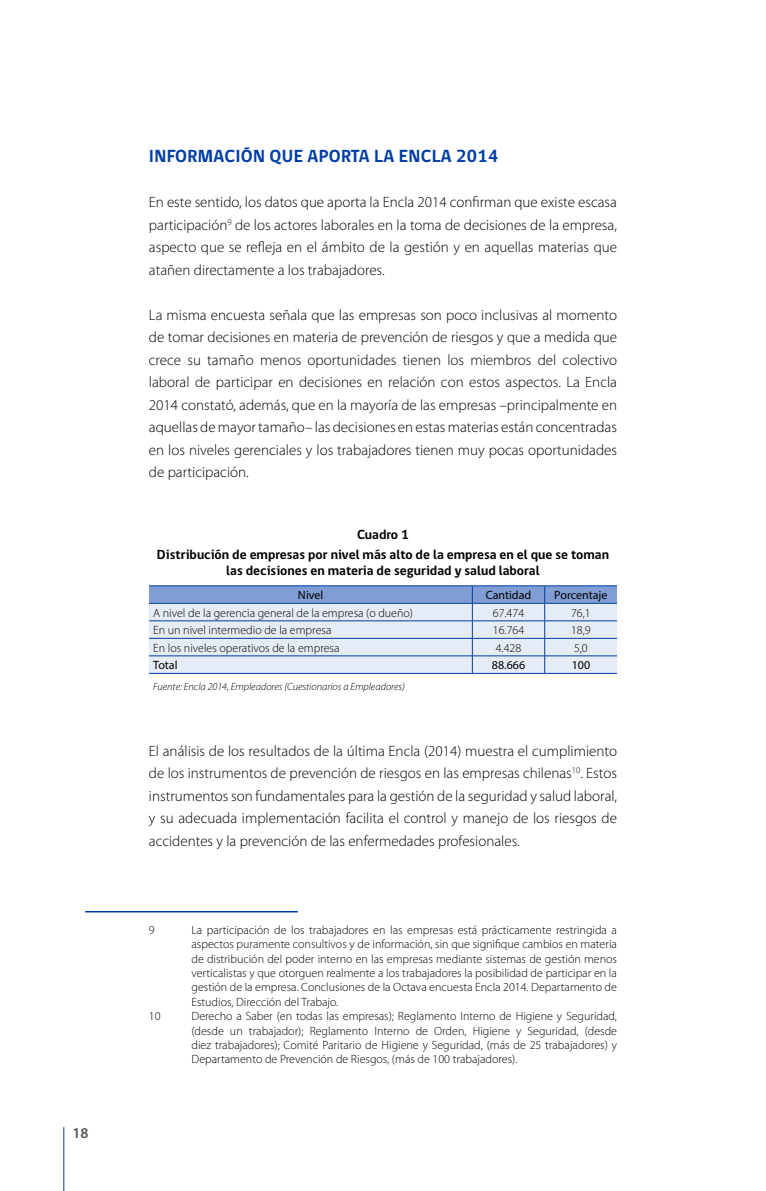
<style>
.page{position:relative;width:766px;height:1191px;background:#fff}
.page>*{position:absolute;margin:0;border:0;box-sizing:border-box;transform-origin:0 0}
.t1{font:700 18px "gob CL";letter-spacing:.015em;color:#003da6}
.t2{font:300 15px/22.5px "Myriad Pro";color:#000;text-align:justify}
.t3{font:600 15px "Myriad Pro";color:#575756}
.t4{font:700 13.5px/20.4px "gob CL";color:#000;text-align:center}
.t5{font:300 12px/14.4px "Myriad Pro";color:#000;text-align:justify}
.t6{font:12px "Myriad Pro";color:#000}
.t7{font:italic 300 10.5px "Myriad Pro";color:#000}
</style>
<div class="page">
<hr style="left:63px;top:1127px;width:1px;height:64px;background:#003da6">
<hr style="left:149px;top:585px;width:323px;height:1px;background:#003da6">
<hr style="left:472px;top:585px;width:72px;height:1px;background:#003da6">
<hr style="left:544px;top:585px;width:73px;height:1px;background:#003da6">
<svg style="left:149px;top:586px;width:468px;height:87px;background:#c6d3eb"></svg>
<hr style="left:149px;top:673px;width:323px;height:1px;background:#003da6">
<hr style="left:472px;top:673px;width:72px;height:1px;background:#003da6">
<hr style="left:544px;top:673px;width:73px;height:1px;background:#003da6">
<hr style="left:85px;top:911px;width:213px;height:1px;background:#003da6">
<p class="t3" style="left:72px;top:1123px;width:18px">18</p>
<p class="t1" style="left:149px;top:144px;width:351px">INFORMACIÓN QUE APORTA LA ENCLA 2014</p>
<p class="t2" style="left:149px;top:191px;width:469px">En este sentido, los datos que aporta la Encla 2014 confirman que existe escasa participación<sup>9</sup> de los actores laborales en la toma de decisiones de la empresa, aspecto que se refleja en el ámbito de la gestión y en aquellas materias que atañen directamente a los trabajadores.</p>
<p class="t2" style="left:149px;top:303px;width:469px">La misma encuesta señala que las empresas son poco inclusivas al momento de tomar decisiones en materia de prevención de riesgos y que a medida que crece su tamaño menos oportunidades tienen los miembros del colectivo laboral de participar en decisiones en relación con estos aspectos. La Encla 2014 constató, además, que en la mayoría de las empresas –principalmente en aquellas de mayor tamaño– las decisiones en estas materias están concentradas en los niveles gerenciales y los trabajadores tienen muy pocas oportunidades de participación.</p>
<p class="t4" style="left:157px;top:524px;width:453px">Cuadro 1<br>Distribución de empresas por nivel más alto de la empresa en el que se toman</p>
<p class="t4" style="left:226px;top:561px;width:315px">las decisiones en materia de seguridad y salud laboral</p>
<p class="t6" style="left:298px;top:587px;width:27px">Nivel</p>
<p class="t6" style="left:485px;top:587px;width:47px">Cantidad</p>
<p class="t6" style="left:554px;top:587px;width:55px">Porcentaje</p>
<p class="t5" style="left:153px;top:605px;width:261px">A nivel de la gerencia general de la empresa (o dueño)</p>
<p class="t5" style="left:492px;top:605px;width:33px">67.474</p>
<p class="t5" style="left:571px;top:605px;width:21px">76,1</p>
<p class="t5" style="left:153px;top:623px;width:180px">En un nivel intermedio de la empresa</p>
<p class="t5" style="left:492px;top:623px;width:33px">16.764</p>
<p class="t5" style="left:571px;top:623px;width:21px">18,9</p>
<p class="t5" style="left:153px;top:640px;width:188px">En los niveles operativos de la empresa</p>
<p class="t5" style="left:495px;top:640px;width:27px">4.428</p>
<p class="t5" style="left:574px;top:640px;width:15px">5,0</p>
<p class="t6" style="left:153px;top:657px;width:26px">Total</p>
<p class="t6" style="left:492px;top:657px;width:35px">88.666</p>
<p class="t6" style="left:571px;top:657px;width:20px">100</p>
<p class="t7" style="left:153px;top:680px;width:253px">Fuente: Encla 2014, Empleadores (Cuestionarios a Empleadores)</p>
<p class="t2" style="left:149px;top:739px;width:469px">El análisis de los resultados de la última Encla (2014) muestra el cumplimiento de los instrumentos de prevención de riesgos en las empresas chilenas<sup>10</sup>. Estos instrumentos son fundamentales para la gestión de la seguridad y salud laboral, y su adecuada implementación facilita el control y manejo de los riesgos de accidentes y la prevención de las enfermedades profesionales.</p>
<p class="t5" style="left:149px;top:922px;width:7px">9</p>
<p class="t5" style="left:191px;top:922px;width:427px">La participación de los trabajadores en las empresas está prácticamente restringida a aspectos puramente consultivos y de información, sin que signifique cambios en materia de distribución del poder interno en las empresas mediante sistemas de gestión menos verticalistas y que otorguen realmente a los trabajadores la posibilidad de participar en la gestión de la empresa. Conclusiones de la Octava encuesta Encla 2014. Departamento de Estudios, Dirección del Trabajo.</p>
<p class="t5" style="left:149px;top:1008px;width:13px">10</p>
<p class="t5" style="left:191px;top:1008px;width:427px">Derecho a Saber (en todas las empresas); Reglamento Interno de Higiene y Seguridad, (desde un trabajador); Reglamento Interno de Orden, Higiene y Seguridad, (desde diez trabajadores); Comité Paritario de Higiene y Seguridad, (más de 25 trabajadores) y Departamento de Prevención de Riesgos, (más de 100 trabajadores).</p>
</div>
